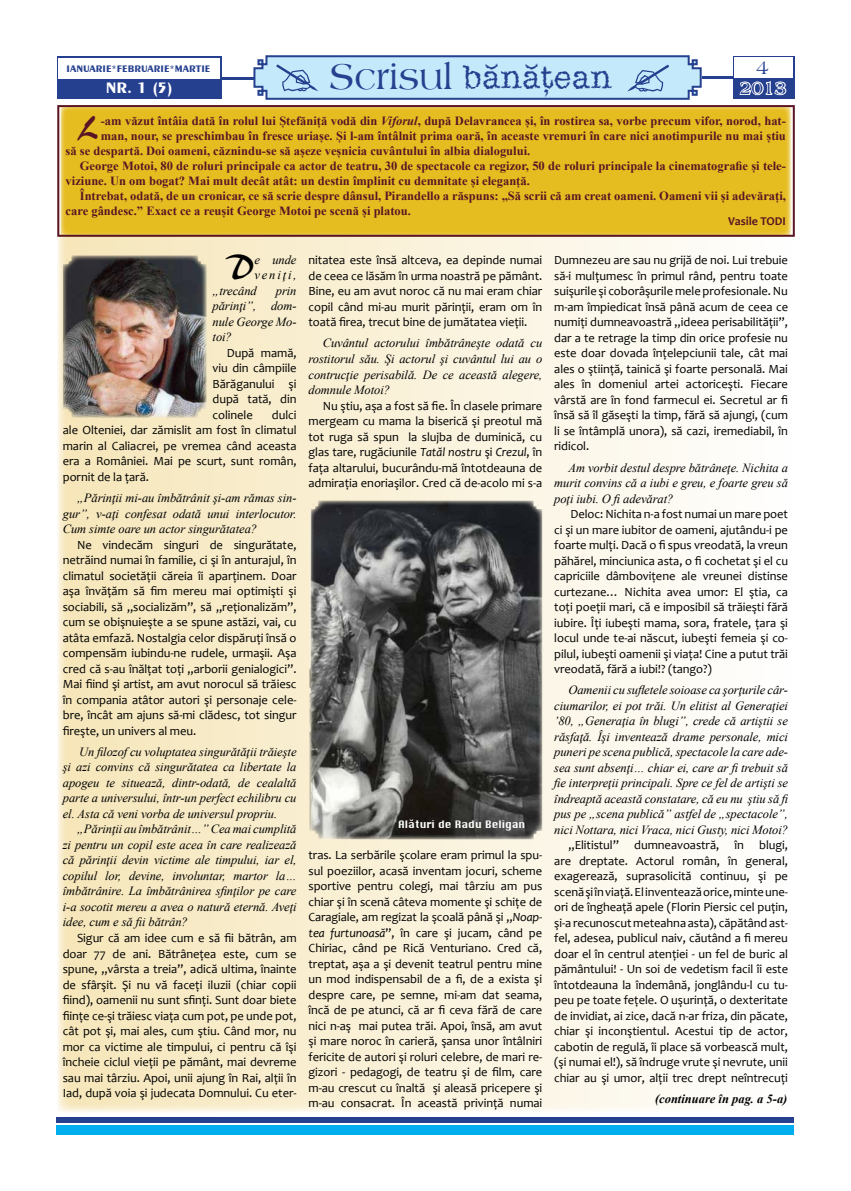
<style>
.page{position:relative;width:851px;height:1191px;background:#fff}
.page>*{position:absolute;margin:0;border:0;box-sizing:border-box;transform-origin:0 0}
.t1{font:32.9px "Hand 5 East";color:#000}
.t2{font:32.5px "Irina East";color:#25408f}
.t3{font:32.2px "Hand 5 East";color:#5a1524}
.t4{font:20px "Amher East";color:#25408f}
.t5{font:18px "Amher East";color:#25408f}
.t6{font:700 16px "Exotic 350 L2";color:#fff}
.t7{font:12.5px/15.5px "Candara";letter-spacing:-.005em;color:#000;text-align:justify}
.t8{font:italic 12.5px/15.5px "Times New Roman";letter-spacing:-.005em;color:#000;text-align:justify}
.t9{font:700 12.5px "Times New Roman";color:#5a1524}
.t10{font:italic 700 12.5px "Times New Roman";color:#000}
.t11{font:700 12px "Candara";letter-spacing:-.005em;color:#5a1524}
.t12{font:700 10px "Exotic 350 L2";color:#25408f}
.t13{font:10px "Chicago";color:#fff}
.s1{font-family:"Amher East";font-size:37.5px}
.s2{font-style:italic}
</style>
<div class="page">
<div style="left:57px;top:105px;width:736px;height:1007px;background:linear-gradient(to right,#f6e6ba,#fefefe)"></div>
<div style="left:56px;top:1124px;width:737px;height:10px;background:#00aeef"></div>
<div style="left:56px;top:1117px;width:737px;height:5px;background:#25408f"></div>
<svg style="left:732px;top:56px;width:62px;height:43px"></svg>
<svg style="left:738px;top:80px;width:49px;height:16px"></svg>
<div style="left:734px;top:58px;width:58px;height:20px;background:#fff"></div>
<div style="left:57px;top:56px;width:165px;height:43px;background:#25408f"></div>
<div style="left:59px;top:58px;width:161px;height:20px;background:#fff"></div>
<hr style="left:701px;top:76px;width:32px;height:2px;background:#25408f">
<hr style="left:222px;top:77px;width:31px;height:3px;background:#25408f">
<img style="left:63px;top:255px;width:144px;height:163px">
<img style="left:309px;top:500px;width:233px;height:339px">
<div style="left:61px;top:105px;width:730px;height:132px;background:#e6bd21"></div>
<div style="left:57px;top:105px;width:737px;height:132px;border:2px solid #5a1524"></div>
<svg style="left:253px;top:55px;width:449px;height:45px;background:#b5d8f0"></svg>
<p class="t12" style="left:67px;top:62px;width:145px">IANUARIE*FEBRUARIE*MARTIE</p>
<h2 class="t2" style="left:329px;top:57px;width:284px"><span class="s1">scrisul</span> bãnãþean</h2>
<p class="t6" style="left:106px;top:78px;width:69px">Nr. 1 (5)</p>
<h3 class="t4" style="left:756px;top:55px;width:14px">4</h3>
<h3 class="t5" style="left:739px;top:77px;width:48px">2013</h3>
<h3 class="t3" style="left:80px;top:109px;width:22px">L</h3>
<p class="t9" style="left:101px;top:112px;width:686px">-am văzut întâia dată în rolul lui Ștefăniță vodă din <span class="s2">Viforul</span>, după Delavrancea și, în rostirea sa, vorbe precum vifor, norod, hat-</p>
<p class="t9" style="left:101px;top:127px;width:686px">man, nour, se preschimbau în fresce uriașe. Și l-am întâlnit prima oară, în aceaste vremuri în care nici anotimpurile nu mai știu</p>
<p class="t9" style="left:66px;top:142px;width:466px">să se despartă. Doi oameni, căznindu-se să așeze veșnicia cuvântului în albia dialogului.</p>
<p class="t9" style="left:80px;top:157px;width:707px">George Motoi, 80 de roluri principale ca actor de teatru, 30 de spectacole ca regizor, 50 de roluri principale la cinematografie și tele-</p>
<p class="t9" style="left:66px;top:172px;width:465px">viziune. Un om bogat? Mai mult decât atât: un destin împlinit cu demnitate și eleganță.</p>
<p class="t9" style="left:80px;top:187px;width:707px">Întrebat, odată, de un cronicar, ce să scrie despre dânsul, Pirandello a răspuns: „Să scrii că am creat oameni. Oameni vii și adevărați,</p>
<p class="t9" style="left:66px;top:202px;width:346px">care gândesc.” Exact ce a reușit George Motoi pe scenă și platou.</p>
<p class="t11" style="left:728px;top:213px;width:59px">Vasile TODI</p>
<h1 class="t1" style="left:227px;top:248px;width:29px">D</h1>
<p class="t8" style="left:254px;top:252px;width:44px">e unde</p>
<p class="t8" style="left:254px;top:267px;width:44px">veniţi,</p>
<p class="t8" style="left:212px;top:283px;width:46px">„trecând</p>
<p class="t8" style="left:212px;top:283px;width:85px;text-indent:63px">prin părinţi”, dom&shy;nule George Mo&shy;toi?</p>
<p class="t7" style="left:212px;top:345px;width:85px;text-indent:14px">După mamă, viu din câmpiile Bărăganului şi după tată, din colinele</p>
<p class="t7" style="left:63px;top:407px;width:235px;text-indent:209px">dulci ale Olteniei, dar zămislit am fost în climatul marin al Caliacrei, pe vremea când aceasta era a României. Mai pe scurt, sunt român, pornit de la ţară.</p>
<p class="t8" style="left:63px;top:490px;width:235px;text-indent:14px">„Părinţii mi-au îmbătrânit şi-am rămas sin&shy;gur”, v-aţi confesat odată unui interlocutor.<br>Cum simte oare un actor singurătatea?</p>
<p class="t7" style="left:63px;top:537px;width:235px;text-indent:14px">Ne vindecăm singuri de singurătate, netrăind numai în familie, ci şi în anturajul, în climatul societăţii căreia îi aparţinem. Doar aşa învăţăm să fim mereu mai optimişti şi sociabili, să „socializăm”, să „reţionalizăm”, cum se obişnuieşte a se spune astăzi, vai, cu atâta emfază. Nostalgia celor dispăruţi însă o compensăm iubindu-ne rudele, urmaşii. Aşa cred că s-au înălţat toţi „arborii genialogici”.<br>Mai fiind şi artist, am avut norocul să trăiesc în compania atâtor autori şi personaje cele&shy;bre, încât am ajuns să-mi clădesc, tot singur fireşte, un univers al meu.</p>
<p class="t8" style="left:63px;top:743px;width:235px;text-indent:16px">Un filozof cu voluptatea singurătăţii trăieşte şi azi convins că singurătatea ca libertate la apogeu te situează, dintr-odată, de cealaltă parte a universului, într-un perfect echilibru cu el. Asta că veni vorba de universul propriu.</p>
<p class="t8" style="left:63px;top:821px;width:235px;text-indent:14px">„Părinţii au îmbătrânit…” Cea mai cumplită zi pentru un copil este acea în care realizează că părinţii devin victime ale timpului, iar el, copilul lor, devine, involuntar, martor la… îmbătrânire. La îmbătrânirea sfinţilor pe care i-a socotit mereu a avea o natură eternă. Aveţi idee, cum e să fii bătrân?</p>
<p class="t7" style="left:63px;top:930px;width:235px;text-indent:14px">Sigur că am idee cum e să fii bătrân, am doar 77 de ani. Bătrâneţea este, cum se spune, „vârsta a treia”, adică ultima, înainte de sfârşit. Şi nu vă faceţi iluzii (chiar copii fiind), oamenii nu sunt sfinţi. Sunt doar biete fiinţe ce-şi trăiesc viaţa cum pot, pe unde pot, cât pot şi, mai ales, cum ştiu. Când mor, nu mor ca victime ale timpului, ci pentru că îşi încheie ciclul vieţii pe pământ, mai devreme sau mai târziu. Apoi, unii ajung în Rai, alţii în Iad, după voia şi judecata Domnului. Cu eter-</p>
<p class="t7" style="left:308px;top:252px;width:235px">nitatea este însă altceva, ea depinde numai de ceea ce lăsăm în urma noastră pe pământ.<br>Bine, eu am avut noroc că nu mai eram chiar copil când mi-au murit părinţii, eram om în toată firea, trecut bine de jumătatea vieţii.</p>
<p class="t8" style="left:308px;top:335px;width:235px;text-indent:14px">Cuvântul actorului îmbătrâneşte odată cu rostitorul său. Şi actorul şi cuvântul lui au o contrucţie perisabilă. De ce această alegere, domnule Motoi?</p>
<p class="t7" style="left:308px;top:397px;width:235px;text-indent:14px">Nu ştiu, aşa a fost să fie. În clasele primare mergeam cu mama la biserică şi preotul mă tot ruga să spun la slujba de duminică, cu glas tare, rugăciunile <span class="s2">Tatăl nostru</span> şi <span class="s2">Crezul</span>, în faţa altarului, bucurându-mă întotdeauna de admiraţia enoriaşilor. Cred că de-acolo mi s-a</p>
<p class="t13" style="left:398px;top:816px;width:128px">Alături de Radu Beligan</p>
<p class="t7" style="left:308px;top:847px;width:235px">tras. La serbările şcolare eram primul la spu&shy;sul poeziilor, acasă inventam jocuri, scheme sportive pentru colegi, mai târziu am pus chiar şi în scenă câteva momente şi schiţe de Caragiale, am regizat la şcoală până şi „<span class="s2">Noap&shy;tea furtunoasă</span>”, în care şi jucam, când pe Chiriac, când pe Rică Venturiano. Cred că, treptat, aşa a şi devenit teatrul pentru mine un mod indispensabil de a fi, de a exista şi despre care, pe semne, mi-am dat seama, încă de pe atunci, că ar fi ceva fără de care nici n-aş mai putea trăi. Apoi, însă, am avut şi mare noroc în carieră, şansa unor întâlniri fericite de autori şi roluri celebre, de mari re&shy;gizori - pedagogi, de teatru şi de film, care m-au crescut cu înaltă şi aleasă pricepere şi m-au consacrat. În această privinţă numai</p>
<p class="t7" style="left:554px;top:252px;width:235px">Dumnezeu are sau nu grijă de noi. Lui trebuie să-i mulţumesc în primul rând, pentru toate suişurile şi coborâşurile mele profesionale. Nu m-am împiedicat însă până acum de ceea ce numiţi dumneavoastră „ideea perisabilităţii”, dar a te retrage la timp din orice profesie nu este doar dovada înţelepciunii tale, cât mai ales o ştiinţă, tainică şi foarte personală. Mai ales în domeniul artei actoriceşti. Fiecare vârstă are în fond farmecul ei. Secretul ar fi însă să îl găseşti la timp, fără să ajungi, (cum li se întâmplă unora), să cazi, iremediabil, în ridicol.</p>
<p class="t8" style="left:554px;top:459px;width:235px;text-indent:14px">Am vorbit destul despre bătrâneţe. Nichita a murit convins că a iubi e greu, e foarte greu să poţi iubi. O fi adevărat?</p>
<p class="t7" style="left:554px;top:506px;width:235px;text-indent:16px">Deloc: Nichita n-a fost numai un mare poet ci şi un mare iubitor de oameni, ajutându-i pe foarte mulţi. Dacă o fi spus vreodată, la vreun păhărel, minciunica asta, o fi cochetat şi el cu capriciile dâmboviţene ale vreunei distinse curtezane… Nichita avea umor: El ştia, ca toţi poeţii mari, că e imposibil să trăieşti fără iubire. Îţi iubeşti mama, sora, fratele, ţara şi locul unde te-ai născut, iubeşti femeia şi co&shy;pilul, iubeşti oamenii şi viaţa! Cine a putut trăi vreodată, fără a iubi!? (tango?)</p>
<p class="t8" style="left:554px;top:682px;width:237px;text-align:left;text-indent:14px">Oamenii cu sufletele soioase ca şorţurile câr&shy;ciumarilor, ei pot trăi. Un elitist al Generaţiei ’80, „Generaţia în blugi”, crede că artiştii se răsfaţă. Îşi inventează drame personale, mici puneri pe scena publică, spectacole la care ade&shy;sea sunt absenţi… chiar ei, care ar fi trebuit să fie interpreţii principali. Spre ce fel de artişti se îndreaptă această constatare, că eu nu ştiu să fi pus pe „scena publică” astfel de „spectacole”, nici Nottara, nici Vraca, nici Gusty, nici Motoi?</p>
<p class="t7" style="left:554px;top:837px;width:235px;text-indent:14px">„Elitistul” dumneavoastră, în blugi, are dreptate. Actorul român, în general, exagerează, suprasolicită continuu, şi pe scenă şi în viaţă. El inventează orice, minte une&shy;ori de îngheaţă apele (Florin Piersic cel puţin, şi-a recunoscut meteahna asta), căpătând ast&shy;fel, adesea, publicul naiv, căutând a fi mereu doar el în centrul atenţiei - un fel de buric al pământului! - Un soi de vedetism facil îi este întotdeauna la îndemână, jonglându-l cu tu&shy;peu pe toate feţele. O uşurinţă, o dexteritate de invidiat, ai zice, dacă n-ar friza, din păcate, chiar şi inconştientul. Acestui tip de actor, cabotin de regulă, îi place să vorbească mult, (şi numai el!), să îndruge vrute şi nevrute, unii chiar au şi umor, alţii trec drept neîntrecuţi</p>
<p class="t10" style="left:655px;top:1090px;width:134px">(continuare în pag. a 5-a)</p>
</div>
